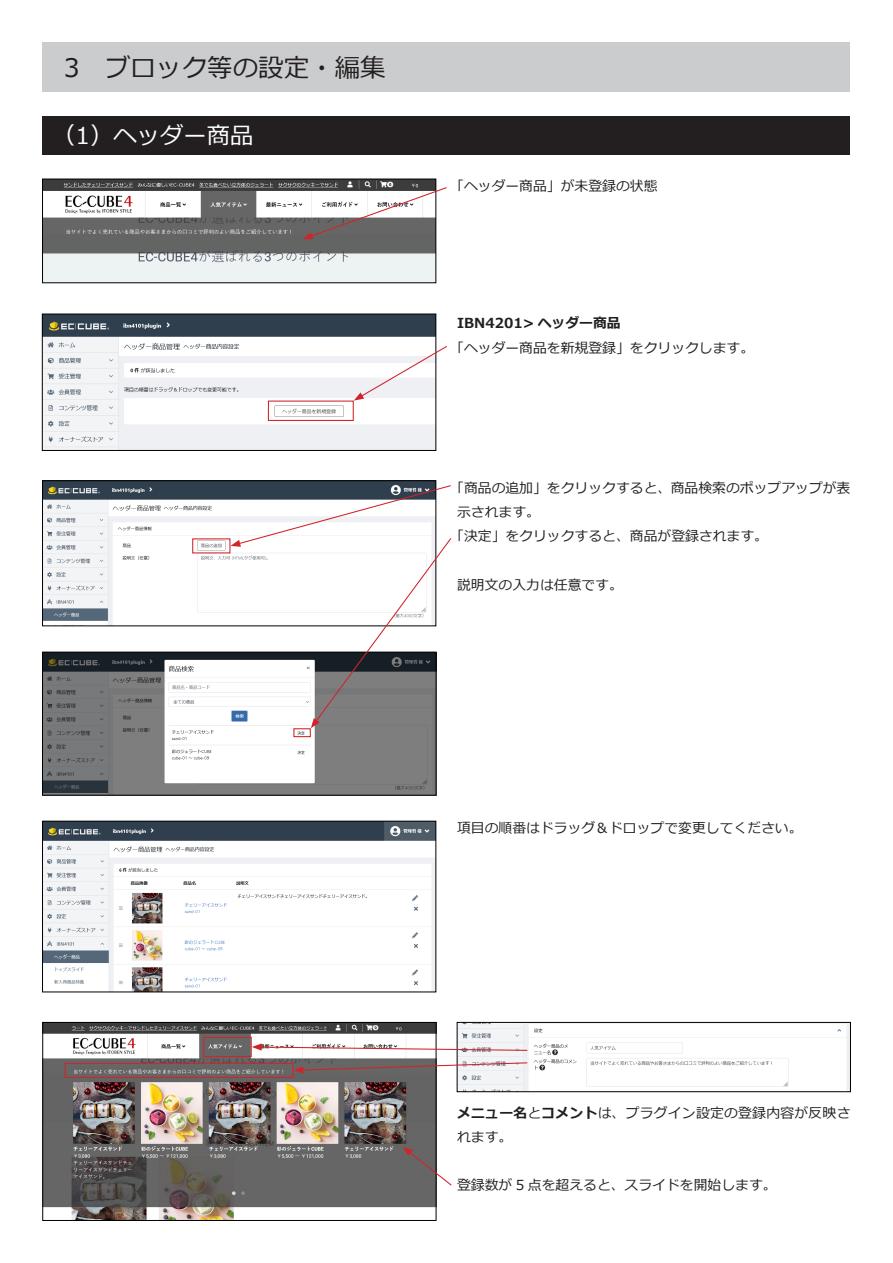
<style>
.page{position:relative;width:893px;height:1263px;background:#fff}
.page>*{position:absolute;margin:0;border:0;box-sizing:border-box;transform-origin:0 0}
.t1{font:25.5px "Meiryo";color:#231f20}
.t2{font:23.4px "Meiryo";color:#fff}
.t3{font:13.8px/24.2px "Meiryo";color:#231f20}
.t4{font:13.8px/24.2px "Meiryo";letter-spacing:.02em;color:#231f20}
.t5{font:700 13.8px "Meiryo";color:#231f20}
.s1{font-weight:700}
</style>
<div class="page">
<img style="left:45px;top:1024px;width:389px;height:195px">
<div style="left:43px;top:1022px;width:393px;height:199px;border:1px solid #000"></div>
<img style="left:44px;top:316px;width:390px;height:133px">
<div style="left:42px;top:314px;width:394px;height:137px;border:1px solid #000"></div>
<img style="left:44px;top:181px;width:390px;height:100px">
<div style="left:42px;top:179px;width:394px;height:104px;border:1px solid #000"></div>
<div style="left:43px;top:43px;width:807px;height:49px;background:#cbccce"></div>
<div style="left:43px;top:116px;width:807px;height:38px;background:#231f20"></div>
<svg style="left:303px;top:186px;width:144px;height:53px"></svg>
<div style="left:268px;top:401px;width:86px;height:20px;border:1px solid #d1232a"></div>
<svg style="left:354px;top:345px;width:93px;height:56px"></svg>
<img style="left:44px;top:482px;width:390px;height:142px">
<div style="left:42px;top:480px;width:394px;height:146px;border:1px solid #000"></div>
<img style="left:44px;top:654px;width:390px;height:139px">
<div style="left:42px;top:652px;width:394px;height:143px;border:1px solid #000"></div>
<svg style="left:230px;top:484px;width:222px;height:244px"></svg>
<div style="left:293px;top:728px;width:18px;height:9px;border:1px solid #d1232a"></div>
<img style="left:44px;top:823px;width:390px;height:167px">
<div style="left:42px;top:821px;width:394px;height:171px;border:1px solid #000"></div>
<img style="left:459px;top:1024px;width:390px;height:66px">
<div style="left:457px;top:1022px;width:394px;height:70px;border:1px solid #000"></div>
<div style="left:203px;top:1037px;width:49px;height:20px;border:1px solid #d1232a"></div>
<div style="left:65px;top:1063px;width:228px;height:15px;border:1px solid #d1232a"></div>
<svg style="left:252px;top:1043px;width:276px;height:8px"></svg>
<svg style="left:293px;top:1062px;width:235px;height:12px"></svg>
<svg style="left:403px;top:1147px;width:49px;height:40px"></svg>
<p class="t1" style="left:64px;top:50px;width:323px">3　ブロック等の設定・編集</p>
<p class="t2" style="left:52px;top:119px;width:203px">（1）ヘッダー商品</p>
<p class="t3" style="left:450px;top:175px;width:209px">「ヘッダー商品」が未登録の状態</p>
<p class="t5" style="left:457px;top:314px;width:165px">IBN4201&gt; ヘッダー商品</p>
<p class="t3" style="left:450px;top:336px;width:306px">「ヘッダー商品を新規登録」をクリックします。</p>
<p class="t3" style="left:457px;top:476px;width:395px;text-indent:-7px">「商品の追加」をクリックすると、商品検索のポップアップが表示されます。</p>
<p class="t3" style="left:450px;top:525px;width:319px">「決定」をクリックすると、商品が登録されます。</p>
<p class="t3" style="left:457px;top:573px;width:167px">説明文の入力は任意です。</p>
<p class="t3" style="left:457px;top:817px;width:347px">項目の順番はドラッグ＆ドロップで変更してください。</p>
<p class="t4" style="left:457px;top:1101px;width:395px"><span class="s1">メニュー名</span>と<span class="s1">コメント</span>は、プラグイン設定の登録内容が反映されます。</p>
<p class="t3" style="left:457px;top:1174px;width:321px">登録数が 5 点を超えると、スライドを開始します。</p>
</div>
